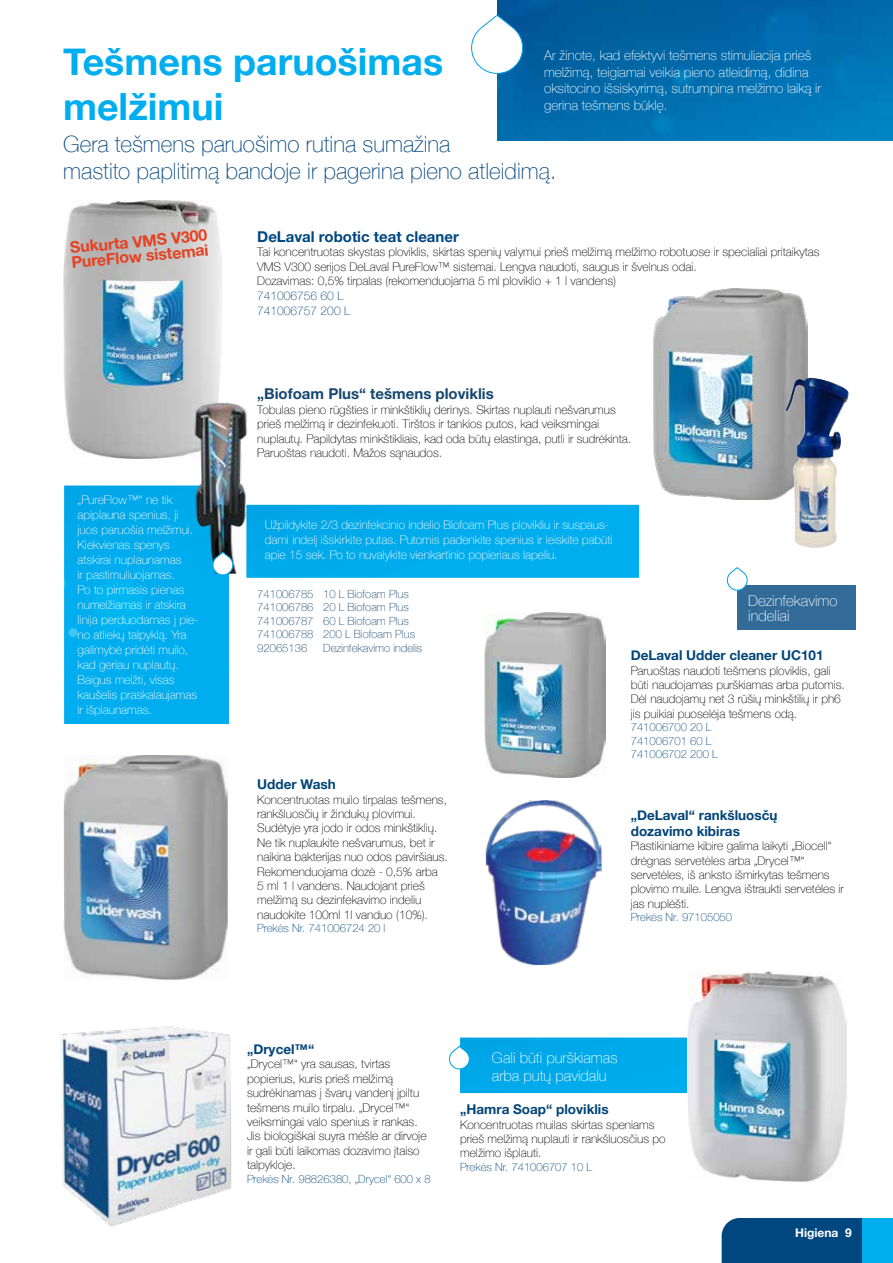
<style>
.page{position:relative;width:893px;height:1263px;background:#fff}
.page>*{position:absolute;margin:0;border:0;box-sizing:border-box;transform-origin:0 0}
.t1{font:700 37.5px/45px "Helvetica Neue";color:#00aeef}
.t2{font:100 22.5px/27px "Helvetica Neue";color:#00467f}
.t3{font:700 16.05px/14.5px "Helvetica Neue LT Std";color:#e54222}
.t4{font:100 15px/18px "Helvetica Neue";color:#fff}
.t5{font:700 15px "Helvetica Neue LT Std";color:#154770}
.t6{font:700 15px "Helvetica Neue LT Std";color:#00467f}
.t7{font:100 13.5px/16.5px "Helvetica Neue";color:#fff}
.t8{font:700 13.5px/16.2px "Helvetica Neue";color:#047}
.t9{font:100 12px/14.4px "Helvetica Neue";color:#000}
.t10{font:100 12px/15px "Helvetica Neue";color:#fff}
.t11{font:100 12px/15px "Helvetica Neue";color:#047}
.t12{font:700 12px "Helvetica Neue";color:#fff}
.t13{font:100 11.25px/13.5px "Helvetica Neue";color:#00467f}
.t14{font:100 11.25px/13.5px "Helvetica Neue";color:#154770}
</style>
<div class="page">
<div style="left:722px;top:1218px;width:140px;height:45px;background:#00467f"></div>
<div style="left:862px;top:1218px;width:31px;height:45px;background:#00aeef"></div>
<div style="left:247px;top:505px;width:392px;height:72px;background:#00aced"></div>
<img style="left:485px;top:800px;width:117px;height:166px">
<img style="left:485px;top:612px;width:121px;height:165px">
<img style="left:60px;top:1026px;width:172px;height:201px">
<img style="left:64px;top:755px;width:164px;height:224px">
<img style="left:653px;top:289px;width:155px;height:211px">
<div style="left:449px;top:1038px;width:238px;height:55px;background:#00a9ea"></div>
<img style="left:497px;top:0;width:396px;height:140px">
<svg style="left:471px;top:15px;width:52px;height:59px"></svg>
<img style="left:64px;top:200px;width:158px;height:259px">
<div style="left:737px;top:585px;width:119px;height:45px;background:#336b98"></div>
<svg style="left:727px;top:568px;width:20px;height:23px"></svg>
<img style="left:189px;top:393px;width:62px;height:181px">
<svg style="left:64px;top:486px;width:169px;height:238px;background:#09a9e5"></svg>
<img style="left:784px;top:378px;width:65px;height:170px">
<img style="left:688px;top:971px;width:159px;height:211px">
<h1 class="t1" style="left:63px;top:40px;width:382px">Tešmens paruošimas melžimui</h1>
<h2 class="t2" style="left:63px;top:129px;width:495px">Gera tešmens paruošimo rutina sumažina<br>mastito paplitimą bandoje ir pagerina pieno atleidimą.</h2>
<p class="t7" style="left:544px;top:47px;width:279px">Ar žinote, kad efektyvi tešmens stimuliacija prieš melžimą, teigiamai veikia pieno atleidimą, didina oksitocino išsiskyrimą, sutrumpina melžimo laiką ir gerina tešmens būklę.</p>
<h3 class="t3" style="left:69px;top:240px;width:139px;rotate:-5deg">Sukurta VMS V300<br>PureFlow sistemai</h3>
<p class="t10" style="left:78px;top:492px;width:122px">„PureFlow™“ ne tik apiplauna spenius, ji juos paruošia melžimui.<br>Kiekvienas spenys atskirai nuplaunamas<br>ir pastimuliuojamas.<br>Po to pirmasis pienas numelžiamas ir atskira linija perduodamas į pie&shy;no atliekų talpyklą. Yra galimybė pridėti muilo, kad geriau nuplautų.<br>Baigus melžti, visas kaušelis praskalaujamas ir išplaunamas.</p>
<p class="t6" style="left:257px;top:227px;width:203px">DeLaval robotic teat cleaner</p>
<p class="t9" style="left:257px;top:244px;width:564px">Tai koncentruotas skystas ploviklis, skirtas spenių valymui prieš melžimą melžimo robotuose ir specialiai pritaikytas<br>VMS V300 serijos DeLaval PureFlow™ sistemai. Lengva naudoti, saugus ir švelnus odai.<br>Dozavimas: 0,5% tirpalas (rekomenduojama 5 ml ploviklio + 1 l vandens)</p>
<p class="t11" style="left:257px;top:288px;width:94px">741006756 60 L<br>741006757 200 L</p>
<p class="t5" style="left:257px;top:385px;width:238px">„Biofoam Plus“ tešmens ploviklis</p>
<p class="t9" style="left:257px;top:402px;width:375px">Tobulas pieno rūgšties ir minkštiklių derinys. Skirtas nuplauti nešvarumus prieš melžimą ir dezinfekuoti. Tirštos ir tankios putos, kad veiksmingai nuplautų. Papildytas minkštikliais, kad oda būtų elastinga, putli ir sudrėkinta.<br>Paruoštas naudoti. Mažos sąnaudos.</p>
<p class="t10" style="left:265px;top:517px;width:349px">Užpildykite 2/3 dezinfekcinio indelio Biofoam Plus plovikliu ir suspaus&shy;dami indelį išskirkite putas. Putomis padenkite spenius ir leiskite pabūti apie 15 sek. Po to nuvalykite vienkartinio popieriaus lapeliu.</p>
<p class="t14" style="left:257px;top:586px;width:159px">741006785 10 L Biofoam Plus<br>741006786 20 L Biofoam Plus<br>741006787 60 L Biofoam Plus<br>741006788 200 L Biofoam Plus<br>92065136</p>
<p class="t14" style="left:323px;top:640px;width:101px">Dezinfekavimo indelis</p>
<p class="t8" style="left:257px;top:777px;width:80px">Udder Wash</p>
<p class="t9" style="left:257px;top:792px;width:192px">Koncentruotas muilo tirpalas tešmens, rankšluosčių ir žindukų plovimui.<br>Sudėtyje yra jodo ir odos minkštiklių.<br>Ne tik nuplaukite nešvarumus, bet ir naikina bakterijas nuo odos paviršiaus.<br>Rekomenduojama dozė - 0,5% arba<br>5 ml 1 l vandens. Naudojant prieš melžimą su dezinfekavimo indeliu naudokite 100ml 1l vanduo (10%).</p>
<p class="t13" style="left:257px;top:921px;width:130px">Prekės Nr. 741006724 20 l</p>
<p class="t4" style="left:748px;top:592px;width:91px;line-height:15px">Dezinfekavimo indeliai</p>
<p class="t8" style="left:631px;top:648px;width:194px">DeLaval Udder cleaner UC101</p>
<p class="t9" style="left:631px;top:663px;width:216px">Paruoštas naudoti tešmens ploviklis, gali būti naudojamas purškiamas arba putomis.<br>Dėl naudojamų net 3 rūšių minkštilių ir ph6 jis puikiai puoselėja tešmens odą.</p>
<p class="t13" style="left:631px;top:720px;width:88px">741006700 20 L<br>741006701 60 L<br>741006702 200 L</p>
<p class="t8" style="left:631px;top:807px;width:148px">„DeLaval“ rankšluosčų dozavimo kibiras</p>
<p class="t9" style="left:631px;top:838px;width:215px">Plastikiniame kibire galima laikyti „Biocell“ drėgnas servetėles arba „Drycel™“ servetėles, iš anksto išmirkytas tešmens plovimo muile. Lengva ištraukti servetėles ir jas nuplėšti.</p>
<p class="t13" style="left:631px;top:910px;width:103px">Prekės Nr. 97105050</p>
<p class="t8" style="left:247px;top:1041px;width:69px">„Drycel™“</p>
<p class="t9" style="left:247px;top:1056px;width:181px">„Drycel™“ yra sausas, tvirtas popierius, kuris prieš melžimą sudrėkinamas į švarų vandenį įpiltu tešmens muilo tirpalu. „Drycel™“ veiksmingai valo spenius ir rankas.<br>Jis biologiškai suyra mėšle ar dirvoje ir gali būti laikomas dozavimo įtaiso talpykloje.</p>
<p class="t13" style="left:247px;top:1171px;width:185px">Prekės Nr. 98826380, „Drycel“ 600 x 8</p>
<p class="t4" style="left:492px;top:1048px;width:127px">Gali būti purškiamas arba putų pavidalu</p>
<p class="t8" style="left:460px;top:1101px;width:150px">„Hamra Soap“ ploviklis</p>
<p class="t9" style="left:460px;top:1116px;width:207px">Koncentruotas muilas skirtas speniams prieš melžimą nuplauti ir rankšluosčius po melžimo išplauti.</p>
<p class="t13" style="left:460px;top:1159px;width:133px">Prekės Nr. 741006707 10 L</p>
<p class="t12" style="left:795px;top:1223px;width:58px">Higiena 9</p>
</div>
